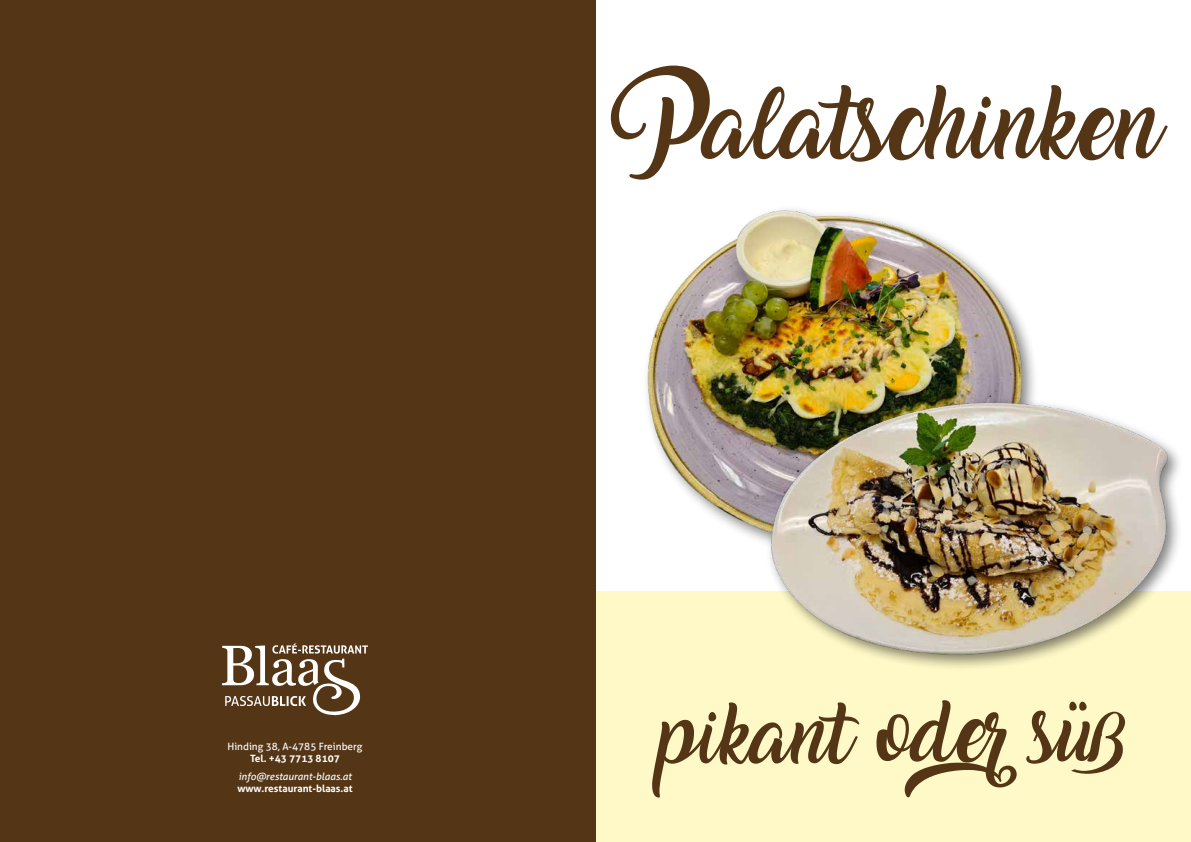
<style>
.page{position:relative;width:1191px;height:842px;background:#fff}
.page>*{position:absolute;margin:0;border:0;box-sizing:border-box;transform-origin:0 0}
.t1{font:65.5px "Amarillo";color:#543617}
.t2{font:54.3px "Amarillo";color:#543617}
.t3{font:700 10.1px "Aller";color:#fff}
.t4{font:10.1px "Aller";color:#fff}
.t5{font:italic 10.1px "Aller";color:#fff}
</style>
<div class="page">
<div style="left:595px;top:591px;width:596px;height:251px;background:#fff9c7"></div>
<svg style="left:1071px;top:712px;width:54px;height:62px"></svg>
<div style="left:0;top:0;width:595px;height:842px;background:#543617"></div>
<svg style="left:222px;top:643px;width:146px;height:73px"></svg>
<img style="left:595px;top:194px;width:439px;height:366px">
<img style="left:763px;top:370px;width:417px;height:298px">
<p class="t4" style="left:227px;top:740px;width:137px">Hinding 38, A-4785 Freinberg</p>
<p class="t3" style="left:250px;top:752px;width:91px">Tel. +43 7713 8107</p>
<p class="t5" style="left:238px;top:770px;width:115px">info@restaurant-blaas.at</p>
<p class="t3" style="left:237px;top:782px;width:117px">www.restaurant-blaas.at</p>
<h1 class="t1" style="left:609px;top:98px;width:554px">Palatschinken</h1>
<h2 class="t2" style="left:659px;top:712px;width:442px">pikant odersü</h2>
</div>
